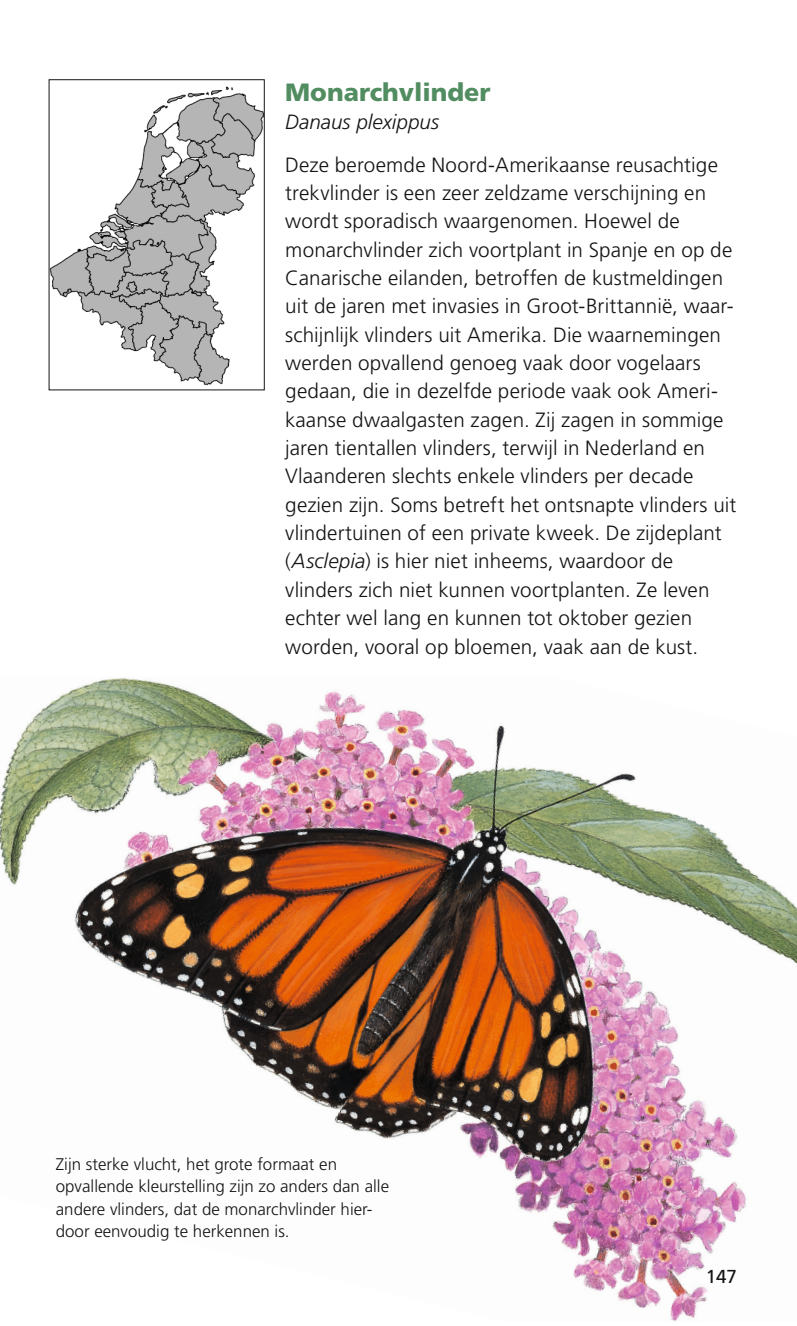
<style>
.page{position:relative;width:797px;height:1326px;background:#fff}
.page>*{position:absolute;margin:0;border:0;box-sizing:border-box;transform-origin:0 0}
.t1{font:900 25px "Frutiger LT";color:#528d61}
.t2{font:300 20.5px/28.2px "Frutiger LT";letter-spacing:.005em;color:#131413}
.t3{font:italic 300 20.5px "Frutiger LT";color:#131413}
.t4{font:18.75px "Frutiger";color:#131413}
.t5{font:300 17px/22.5px "Frutiger LT";color:#131413}
.s1{font-style:italic}
</style>
<div class="page">
<img style="left:0;top:678px;width:796px;height:643px">
<img style="left:51px;top:86px;width:211px;height:300px">
<p class="t1" style="left:285px;top:77px;width:207px">Monarchvlinder</p>
<p class="t3" style="left:285px;top:110px;width:155px">Danaus plexippus</p>
<p class="t2" style="left:285px;top:151px;width:452px">Deze beroemde Noord-Amerikaanse reusachtige trekvlinder is een zeer zeldzame verschijning en wordt sporadisch waargenomen. Hoewel de monarchvlinder zich voortplant in Spanje en op de Canarische eilanden, betroffen de kustmeldingen uit de jaren met invasies in Groot-Brittannië, waar&shy;schijnlijk vlinders uit Amerika. Die waarnemingen werden opvallend genoeg vaak door vogelaars gedaan, die in dezelfde periode vaak ook Ameri&shy;kaanse dwaalgasten zagen. Zij zagen in sommige jaren tientallen vlinders, terwijl in Nederland en Vlaanderen slechts enkele vlinders per decade gezien zijn. Soms betreft het ontsnapte vlinders uit vlindertuinen of een private kweek. De zijdeplant (<span class="s1">Asclepia</span>) is hier niet inheems, waardoor de vlinders zich niet kunnen voortplanten. Ze leven echter wel lang en kunnen tot oktober gezien worden, vooral op bloemen, vaak aan de kust.</p>
<p class="t5" style="left:56px;top:1152px;width:334px">Zijn sterke vlucht, het grote formaat en opvallende kleurstelling zijn zo anders dan alle andere vlinders, dat de monarchvlinder hier&shy;door eenvoudig te herkennen is.</p>
<p class="t4" style="left:705px;top:1265px;width:33px">147</p>
</div>
